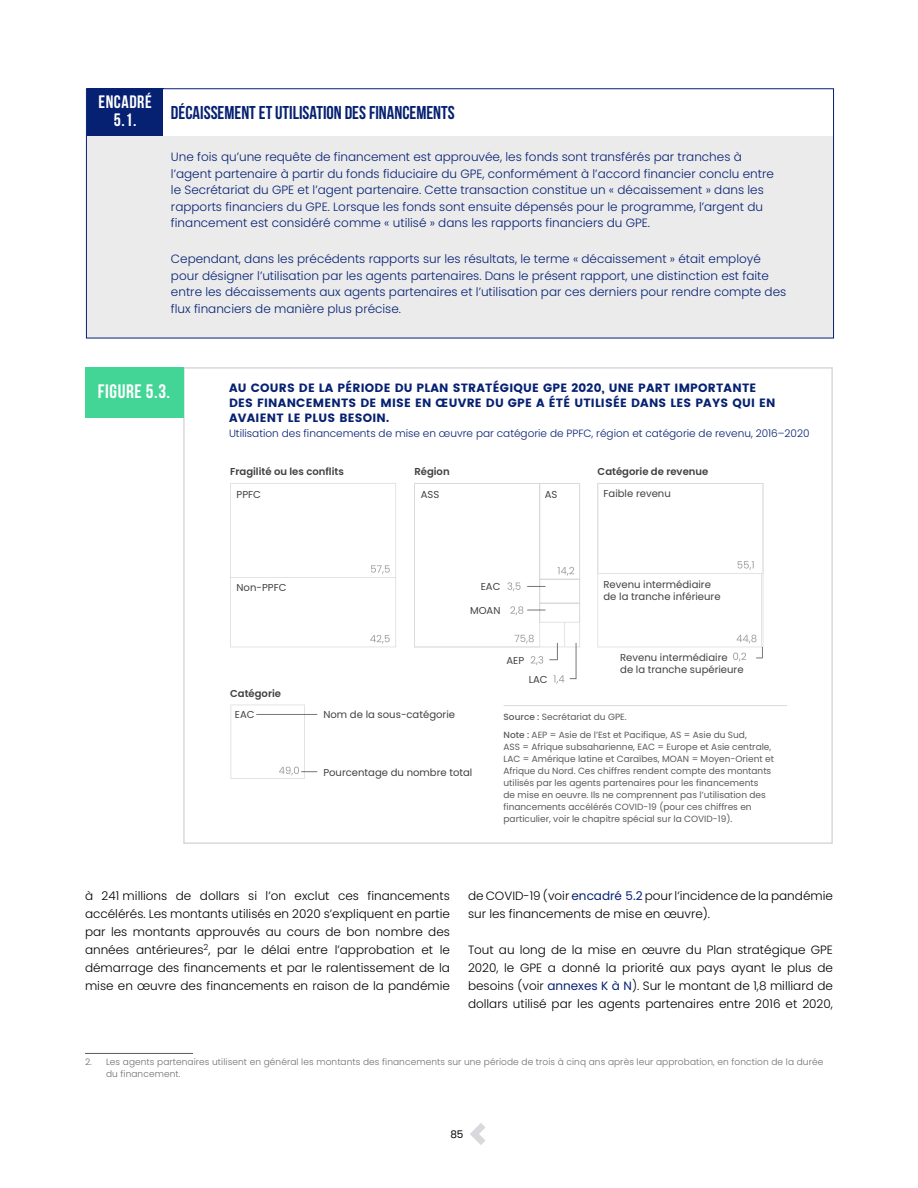
<style>
.page{position:relative;width:918px;height:1188px;background:#fff}
.page>*{position:absolute;margin:0;border:0;box-sizing:border-box;transform-origin:0 0}
.t1{font:19.5px "Bebas Neue";letter-spacing:.03em;color:#fff}
.t2{font:18.6px "Bebas Neue";color:#062172}
.t3{font:18px/18px "Bebas Neue";letter-spacing:.03em;color:#fff;text-align:center}
.t4{font:300 12px/16.5px "Poppins";color:#062172}
.t5{font:300 12px/18px "Poppins";color:#000;text-align:justify}
.t6{font:12px/15px "Poppins";letter-spacing:.02em;color:#062172}
.t7{font:300 10.5px "Poppins";color:#062172}
.t8{font:10.5px "Poppins";color:#000}
.t9{font:10.05px/12px "Poppins";color:#424142}
.t10{font:600 10.05px "Poppins";color:#424142}
.t11{font:9px/12px "Poppins";color:#5d5b5a}
.t12{font:300 9px/12px "Poppins";letter-spacing:.01em;color:#6d6e71}
.s1{font-weight:500}
.s2{font-weight:400;color:#062172}
</style>
<div class="page">
<svg style="left:470px;top:1123px;width:16px;height:22px"></svg>
<hr style="left:85px;top:1053px;width:108px;height:1px;background:#5d5b5a">
<div style="left:87px;top:88px;width:76px;height:48px;background:#062172"></div>
<div style="left:86px;top:136px;width:748px;height:202px;background:#ebebec"></div>
<div style="left:86px;top:88px;width:748px;height:250px;border:1px solid #062172"></div>
<div style="left:183px;top:367px;width:650px;height:477px;background:#fff;border:2px solid #d8d9dc"></div>
<svg style="left:230px;top:483px;width:166px;height:164px"></svg>
<svg style="left:370px;top:635px;width:20px;height:9px"></svg>
<svg style="left:231px;top:705px;width:86px;height:74px"></svg>
<svg style="left:371px;top:565px;width:19px;height:9px"></svg>
<svg style="left:597px;top:483px;width:166px;height:178px"></svg>
<svg style="left:414px;top:483px;width:166px;height:201px"></svg>
<div style="left:85px;top:367px;width:98px;height:51px;background:#43d596"></div>
<hr style="left:504px;top:705px;width:283px;height:1px;background:#d8d9dc">
<h3 class="t3" style="left:99px;top:93px;width:55px">ENCADRÉ<br>5.1.</h3>
<h2 class="t2" style="left:171px;top:103px;width:285px">DÉCAISSEMENT ET UTILISATION DES FINANCEMENTS</h2>
<p class="t4" style="left:171px;top:149px;width:604px">Une fois qu’une requête de financement est approuvée, les fonds sont transférés par tranches à l’agent partenaire à partir du fonds fiduciaire du GPE, conformément à l’accord financier conclu entre le Secrétariat du GPE et l’agent partenaire. Cette transaction constitue un « décaissement » dans les rapports financiers du GPE. Lorsque les fonds sont ensuite dépensés pour le programme, l’argent du financement est considéré comme « utilisé » dans les rapports financiers du GPE.</p>
<p class="t4" style="left:171px;top:251px;width:617px">Cependant, dans les précédents rapports sur les résultats, le terme « décaissement » était employé pour désigner l’utilisation par les agents partenaires. Dans le présent rapport, une distinction est faite entre les décaissements aux agents partenaires et l’utilisation par ces derniers pour rendre compte des flux financiers de manière plus précise.</p>
<h1 class="t1" style="left:98px;top:380px;width:74px">FIGURE 5.3.</h1>
<p class="t6" style="left:229px;top:380px;width:548px">AU COURS DE LA PÉRIODE DU PLAN STRATÉGIQUE GPE 2020, UNE PART IMPORTANTE<br>DES FINANCEMENTS DE MISE EN ŒUVRE DU GPE A ÉTÉ UTILISÉE DANS LES PAYS QUI EN<br>AVAIENT LE PLUS BESOIN.</p>
<p class="t7" style="left:229px;top:427px;width:582px">Utilisation des financements de mise en œuvre par catégorie de PPFC, région et catégorie de revenu, 2016–2020</p>
<p class="t10" style="left:230px;top:466px;width:115px">Fragilité ou les conflits</p>
<p class="t9" style="left:237px;top:490px;width:26px">PPFC</p>
<p class="t9" style="left:421px;top:490px;width:20px">ASS</p>
<p class="t9" style="left:545px;top:490px;width:14px">AS</p>
<p class="t10" style="left:414px;top:466px;width:37px">Région</p>
<p class="t10" style="left:598px;top:466px;width:112px">Catégorie de revenue</p>
<p class="t9" style="left:604px;top:489px;width:69px">Faible revenu</p>
<p class="t9" style="left:237px;top:583px;width:51px">Non-PPFC</p>
<p class="t10" style="left:230px;top:689px;width:52px">Catégorie</p>
<p class="t9" style="left:235px;top:710px;width:21px">EAC</p>
<p class="t9" style="left:481px;top:582px;width:21px">EAC</p>
<p class="t9" style="left:470px;top:605px;width:32px">MOAN</p>
<p class="t9" style="left:506px;top:655px;width:19px">AEP</p>
<p class="t9" style="left:529px;top:674px;width:20px">LAC</p>
<p class="t9" style="left:604px;top:579px;width:119px">Revenu intermédiaire de la tranche inférieure</p>
<p class="t9" style="left:620px;top:652px;width:125px">Revenu intermédiaire<br>de la tranche supérieure</p>
<p class="t9" style="left:323px;top:710px;width:133px">Nom de la sous-catégorie</p>
<p class="t9" style="left:323px;top:767px;width:151px">Pourcentage du nombre total</p>
<p class="t11" style="left:504px;top:707px;width:245px;line-height:18px"><span class="s1">Source :</span> Secrétariat du GPE.<br><span class="s1">Note :</span> AEP = Asie de l’Est et Pacifique, AS = Asie du Sud,</p>
<p class="t11" style="left:504px;top:740px;width:272px">ASS = Afrique subsaharienne, EAC = Europe et Asie centrale, LAC = Amérique latine et Caraïbes, MOAN = Moyen-Orient et Afrique du Nord. Ces chiffres rendent compte des montants utilisés par les agents partenaires pour les financements<br>de mise en oeuvre. Ils ne comprennent pas l’utilisation des financements accélérés COVID-19 (pour ces chiffres en particulier, voir le chapitre spécial sur la COVID-19).</p>
<p class="t5" style="left:85px;top:887px;width:366px">à 241 millions de dollars si l’on exclut ces financements accélérés. Les montants utilisés en 2020 s’expliquent en partie par les montants approuvés au cours de bon nombre des années antérieures<sup>2</sup>, par le délai entre l’approbation et le démarrage des financements et par le ralentissement de la mise en œuvre des financements en raison de la pandémie</p>
<p class="t5" style="left:468px;top:887px;width:366px">de COVID‑19 (voir <span class="s2">encadré 5.2</span> pour l’incidence de la pandémie sur les financements de mise en œuvre).</p>
<p class="t5" style="left:468px;top:941px;width:366px">Tout au long de la mise en œuvre du Plan stratégique GPE 2020, le GPE a donné la priorité aux pays ayant le plus de besoins (voir <span class="s2">annexes K à N</span>). Sur le montant de 1,8 milliard de dollars utilisé par les agents partenaires entre 2016 et 2020,</p>
<p class="t12" style="left:106px;top:1056px;width:719px;text-indent:-21px">2. Les agents partenaires utilisent en général les montants des financements sur une période de trois à cinq ans après leur approbation, en fonction de la durée du financement.</p>
<p class="t8" style="left:450px;top:1128px;width:15px">85</p>
</div>
